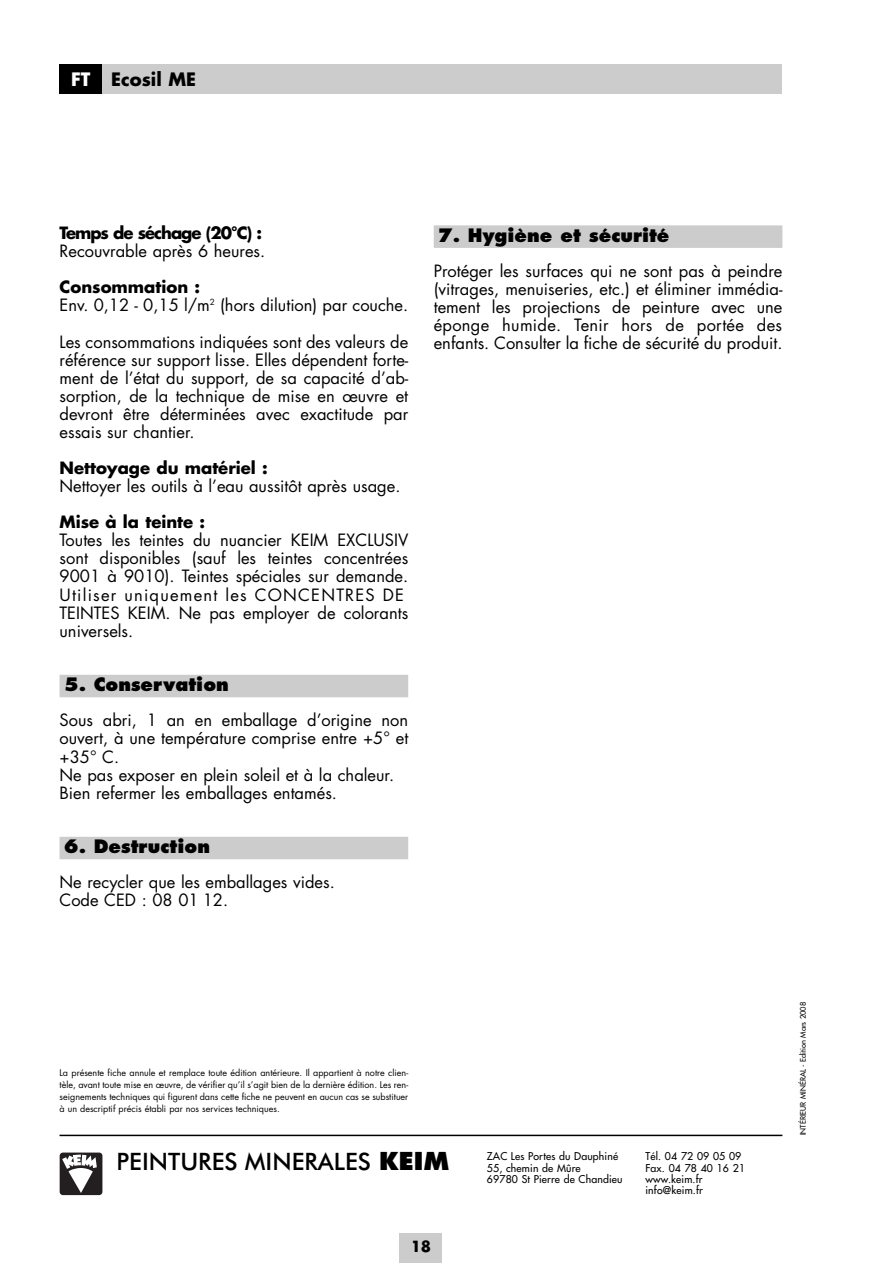
<style>
.page{position:relative;width:893px;height:1263px;background:#fff}
.page>*{position:absolute;margin:0;border:0;box-sizing:border-box;transform-origin:0 0}
.t1{font:500 24px "Futura BT";color:#000}
.t2{font:800 18px "Futura";color:#000}
.t3{font:700 18px "Futura";color:#000}
.t4{font:700 18px "Futura";color:#fff}
.t5{font:16.5px/18px "Futura";color:#000}
.t6{font:700 16.5px "Futura";color:#000}
.t7{font:700 16.5px "Futura";letter-spacing:-.06em;color:#000}
.t8{font:700 15px "Futura";color:#000}
.t9{font:10.5px/11.4px "Futura";letter-spacing:.015em;color:#000}
.t10{font:9px/11.9px "Futura";color:#000;text-align:justify}
.t11{font:7.5px "Futura";color:#000}
.s1{font-weight:700}
.s2{font-family:"Futura";font-weight:800}
</style>
<div class="page">
<div style="left:60px;top:64px;width:722px;height:30px;background:#ccc"></div>
<div style="left:60px;top:675px;width:348px;height:22px;background:#ccc"></div>
<div style="left:60px;top:837px;width:348px;height:22px;background:#ccc"></div>
<div style="left:434px;top:225px;width:348px;height:23px;background:#ccc"></div>
<div style="left:400px;top:1233px;width:42px;height:30px;background:#ccc"></div>
<div style="left:60px;top:64px;width:42px;height:30px;background:#000"></div>
<hr style="left:60px;top:1135px;width:722px;height:1px;background:#000">
<svg style="left:59px;top:1152px;width:44px;height:44px"></svg>
<div style="left:60px;top:1152px;width:42px;height:43px;background:#231f20;border-radius:3px"></div>
<svg style="left:62px;top:1154px;width:35px;height:39px"></svg>
<hr style="left:892px;top:64px;width:1px;height:89px;background:#ccc">
<hr style="left:892px;top:64px;width:1px;height:30px;background:#000">
<p class="t4" style="left:71px;top:71px;width:21px">FT</p>
<p class="t3" style="left:111px;top:71px;width:86px">Ecosil ME</p>
<p class="t7" style="left:60px;top:225px;width:204px">Temps de séchage (20°C) :</p>
<p class="t5" style="left:60px;top:243px;width:207px">Recouvrable après 6 heures.</p>
<p class="t5" style="left:60px;top:280px;width:350px"><span class="s1">Consommation :<br></span>Env. 0,12 - 0,15 l/m<sup>2</sup> (hors dilution) par couche.</p>
<p class="t5" style="left:60px;top:334px;width:350px;text-align:justify">Les consommations indiquées sont des valeurs de référence sur support lisse. Elles dépendent forte&shy;ment de l’état du support, de sa capacité d’ab&shy;sorption, de la technique de mise en œuvre et devront être déterminées avec exactitude par essais sur chantier.</p>
<p class="t6" style="left:60px;top:460px;width:210px">Nettoyage du matériel :</p>
<p class="t5" style="left:60px;top:478px;width:342px">Nettoyer les outils à l’eau aussitôt après usage.</p>
<p class="t6" style="left:60px;top:514px;width:147px">Mise à la teinte :</p>
<p class="t5" style="left:60px;top:533px;width:350px">Toutes les teintes du nuancier KEIM EXCLUSIV sont disponibles (sauf les teintes concentrées 9001 à 9010). Teintes spéciales sur demande.<br>Utiliser uniquement les CONCENTRES DE TEINTES KEIM. Ne pas employer de colorants universels.</p>
<p class="t2" style="left:64px;top:676px;width:167px">5. Conservation</p>
<p class="t5" style="left:60px;top:713px;width:350px">Sous abri, 1 an en emballage d’origine non ouvert, à une température comprise entre +5° et +35° C.<br>Ne pas exposer en plein soleil et à la chaleur.<br>Bien refermer les emballages entamés.</p>
<p class="t2" style="left:64px;top:838px;width:148px">6. Destruction</p>
<p class="t5" style="left:60px;top:875px;width:277px">Ne recycler que les emballages vides.<br>Code CED : 08 01 12.</p>
<p class="t2" style="left:438px;top:227px;width:233px">7. Hygiène et sécurité</p>
<p class="t5" style="left:434px;top:263px;width:350px;text-align:justify">Protéger les surfaces qui ne sont pas à peindre (vitrages, menuiseries, etc.) et éliminer immédia&shy;tement les projections de peinture avec une éponge humide. Tenir hors de portée des enfants. Consulter la fiche de sécurité du produit.</p>
<p class="t10" style="left:60px;top:1068px;width:350px">La présente fiche annule et remplace toute édition antérieure. Il appartient à notre clien&shy;tèle, avant toute mise en œuvre, de vérifier qu’il s’agit bien de la dernière édition. Les ren&shy;seignements techniques qui figurent dans cette fiche ne peuvent en aucun cas se substituer à un descriptif précis établi par nos services techniques.</p>
<h1 class="t1" style="left:117px;top:1152px;width:334px">PEINTURES MINERALES <span class="s2">KEIM</span></h1>
<p class="t9" style="left:487px;top:1151px;width:137px">ZAC Les Portes du Dauphiné<br>55, chemin de Mûre<br>69780 St Pierre de Chandieu</p>
<p class="t9" style="left:645px;top:1151px;width:101px">Tél. 04 72 09 05 09<br>Fax. 04 78 40 16 21 www.keim.fr info@keim.fr</p>
<p class="t8" style="left:411px;top:1239px;width:22px">18</p>
<p class="t11" style="left:799px;top:1135px;width:135px;rotate:-90deg">INTÉRIEUR MINÉRAL - Edition Mars 2008</p>
</div>
